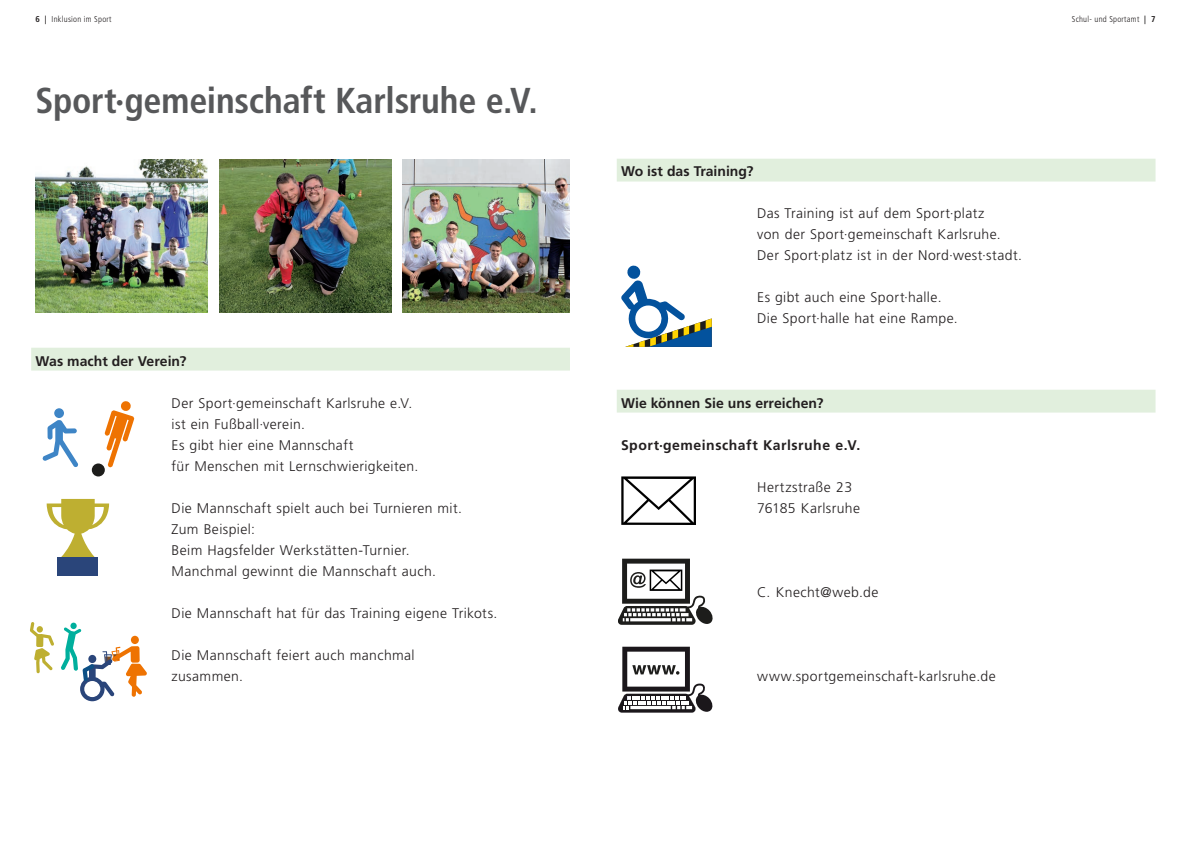
<style>
.page{position:relative;width:1191px;height:842px;background:#fff}
.page>*{position:absolute;margin:0;border:0;box-sizing:border-box;transform-origin:0 0}
.t1{font:700 condensed 36px "Frutiger LT Std";letter-spacing:-.005em;color:#57585a}
.t2{font:300 14px/21px "Frutiger LT Std";letter-spacing:.03em;color:#231f20}
.t3{font:700 14px "Frutiger LT Std";letter-spacing:.005em;color:#231f20}
.t4{font:700 14px "Frutiger LT Std";letter-spacing:.035em;color:#231f20}
.t5{font:300 condensed 8.5px "Frutiger LT Std";letter-spacing:.03em;color:#231f20}
.s1{font-weight:700}
</style>
<div class="page">
<div style="left:31px;top:348px;width:539px;height:23px;background:#e1efdd"></div>
<div style="left:617px;top:159px;width:538px;height:23px;background:#e1efdd"></div>
<div style="left:617px;top:390px;width:538px;height:23px;background:#e1efdd"></div>
<svg style="left:104px;top:401px;width:30px;height:67px"></svg>
<div style="left:92px;top:463px;width:13px;height:13px;background:#1d1d1b;border-radius:50%"></div>
<div style="left:54px;top:408px;width:10px;height:10px;background:#3e85c6;border-radius:50%"></div>
<svg style="left:42px;top:420px;width:36px;height:47px"></svg>
<svg style="left:47px;top:499px;width:62px;height:58px"></svg>
<div style="left:58px;top:557px;width:40px;height:18px;background:#2a457a"></div>
<svg style="left:30px;top:622px;width:24px;height:51px"></svg>
<div style="left:70px;top:623px;width:7px;height:6px;background:#00af9d;border-radius:50%"></div>
<svg style="left:61px;top:627px;width:86px;height:74px"></svg>
<img style="left:219px;top:159px;width:172px;height:154px">
<img style="left:35px;top:159px;width:173px;height:154px">
<img style="left:403px;top:159px;width:167px;height:154px">
<svg style="left:621px;top:476px;width:75px;height:49px"></svg>
<svg style="left:618px;top:559px;width:94px;height:66px"></svg>
<svg style="left:618px;top:647px;width:94px;height:66px"></svg>
<svg style="left:621px;top:265px;width:90px;height:82px"></svg>
<p class="t5" style="left:35px;top:14px;width:78px"><span class="s1">6 |</span> Inklusion im Sport</p>
<p class="t5" style="left:1071px;top:14px;width:85px">Schul- und Sportamt <span class="s1">| 7</span></p>
<h1 class="t1" style="left:35px;top:80px;width:504px">Sport·gemeinschaft Karlsruhe e.V.</h1>
<p class="t3" style="left:35px;top:352px;width:152px">Was macht der Verein?</p>
<p class="t2" style="left:171px;top:392px;width:248px">Der Sport·gemeinschaft Karlsruhe e.V. ist ein Fußball·verein.<br>Es gibt hier eine Mannschaft<br>für Menschen mit Lernschwierigkeiten.</p>
<p class="t2" style="left:171px;top:497px;width:292px">Die Mannschaft spielt auch bei Turnieren mit.<br>Zum Beispiel:<br>Beim Hagsfelder Werkstätten-Turnier.<br>Manchmal gewinnt die Mannschaft auch.</p>
<p class="t2" style="left:171px;top:602px;width:327px">Die Mannschaft hat für das Training eigene Trikots.</p>
<p class="t2" style="left:171px;top:644px;width:244px">Die Mannschaft feiert auch manchmal zusammen.</p>
<p class="t3" style="left:621px;top:163px;width:134px">Wo ist das Training?</p>
<p class="t2" style="left:757px;top:203px;width:266px">Das Training ist auf dem Sport·platz<br>von der Sport·gemeinschaft Karlsruhe.<br>Der Sport·platz ist in der Nord·west·stadt.</p>
<p class="t2" style="left:757px;top:287px;width:202px">Es gibt auch eine Sport·halle.<br>Die Sport·halle hat eine Rampe.</p>
<p class="t3" style="left:621px;top:394px;width:204px">Wie können Sie uns erreichen?</p>
<p class="t4" style="left:621px;top:436px;width:241px">Sport·gemeinschaft Karlsruhe e.V.</p>
<p class="t2" style="left:757px;top:476px;width:104px">Hertzstraße 23<br>76185 Karlsruhe</p>
<p class="t2" style="left:757px;top:581px;width:123px">C. Knecht@web.de</p>
<p class="t2" style="left:757px;top:665px;width:240px">www.sportgemeinschaft-karlsruhe.de</p>
</div>
